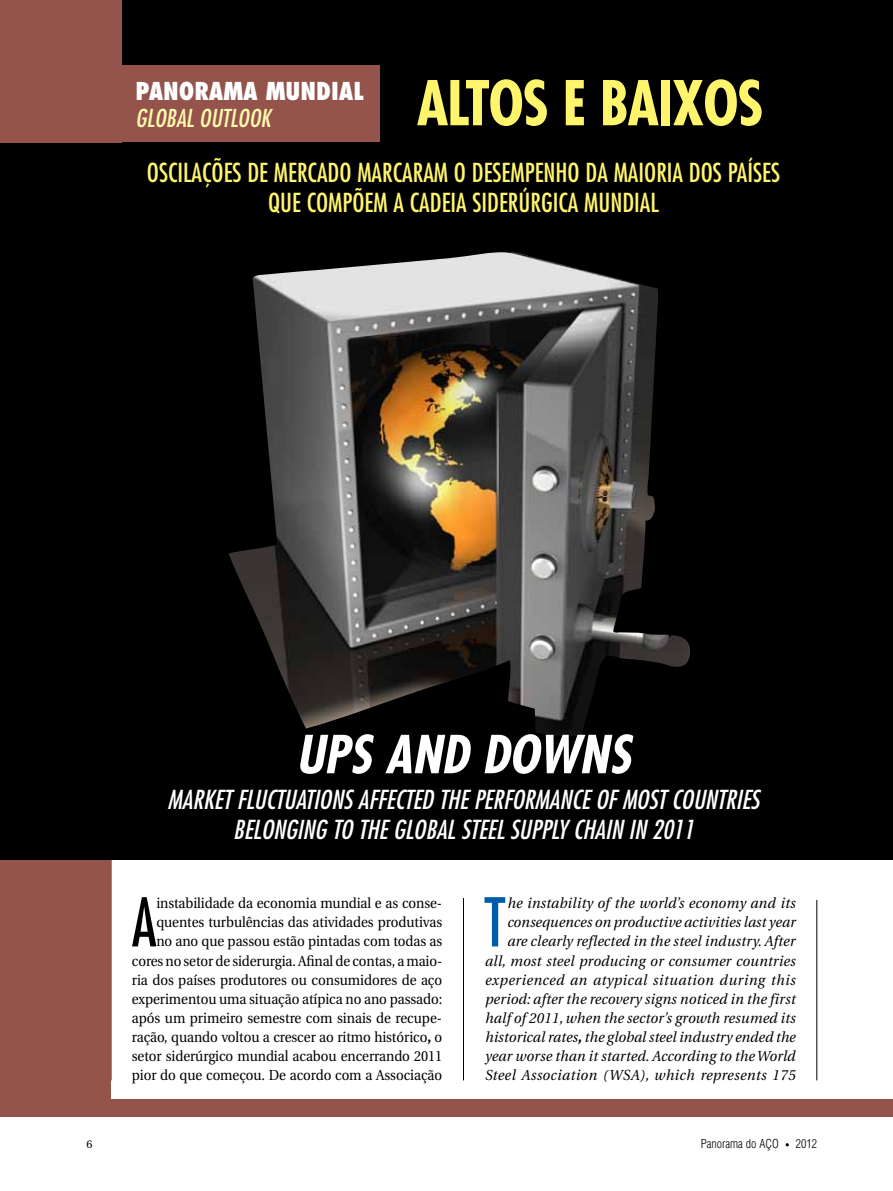
<style>
.page{position:relative;width:893px;height:1191px;background:#fff}
.page>*{position:absolute;margin:0;border:0;box-sizing:border-box;transform-origin:0 0}
.t1{font:condensed 65.25px "Futura LT";color:#000;scale:.92 1}
.t2{font:condensed 65.25px "Futura LT";color:#005baa;scale:.96 1}
.t3{font:700 condensed 60px "Futura LT";letter-spacing:-.02em;color:#fff56d}
.t4{font:italic 700 condensed 51px "Futura LT";color:#fff}
.t5{font:italic condensed 25.5px/30px "Futura LT";letter-spacing:.1em;color:#fff;text-align:center}
.t6{font:condensed 25.5px/30px "Futura LT";color:#fff56d;text-align:center}
.t7{font:800 condensed 24px "Futura LT";color:#fff}
.t8{font:italic condensed 24px "Futura LT";color:#fff9ae}
.t9{font:italic 14.55px/19.2px "Utopia";letter-spacing:.02em;color:#000;text-align:right;scale:.96 1}
.t10{font:14.55px/19.2px "Utopia";letter-spacing:-.005em;color:#000;text-align:right;scale:.92 1}
.t11{font:300 condensed 12px "Helvetica";color:#000}
.t12{font:11.25px "Utopia";color:#000}
.s1{font-weight:700}
.s2{font-size:8.55px}
</style>
<div class="page">
<hr style="left:816px;top:173px;width:1px;height:907px;background:#000">
<hr style="left:463px;top:173px;width:1px;height:907px;background:#000">
<div style="left:110px;top:1099px;width:707px;height:17px;background:#94544b"></div>
<div style="left:817px;top:1099px;width:76px;height:17px;background:#94544b"></div>
<hr style="left:111px;top:173px;width:1px;height:907px;background:#000">
<div style="left:809px;top:853px;width:15px;height:46px;background:#fff"></div>
<div style="left:453px;top:789px;width:27px;height:108px;background:#fff"></div>
<div style="left:0;top:721px;width:111px;height:395px;background:#94544b"></div>
<div style="left:0;top:0;width:893px;height:859px;background:#000"></div>
<div style="left:0;top:65px;width:380px;height:77px;background:#94544b"></div>
<img style="left:305px;top:256px;width:385px;height:480px">
<div style="left:0;top:0;width:122px;height:142px;background:#94544b"></div>
<svg style="left:228px;top:252px;width:303px;height:476px"></svg>
<svg style="left:647px;top:703px;width:43px;height:16px"></svg>
<h2 class="t3" style="left:417px;top:66px;width:348px">ALTOS E BAIXOS</h2>
<h3 class="t7" style="left:136px;top:76px;width:230px">PANORAMA MUNDIAL</h3>
<h3 class="t8" style="left:136px;top:104px;width:137px">GLOBAL OUTLOOK</h3>
<h3 class="t6" style="left:147px;top:157px;width:635px">OSCILAÇÕES DE MERCADO MARCARAM O DESEMPENHO DA MAIORIA DOS PAÍSES<br>QUE COMPÕEM A CADEIA SIDERÚRGICA MUNDIAL</h3>
<h3 class="t4" style="left:296px;top:722px;width:347px">UPS AND DOWNS</h3>
<h3 class="t5" style="left:168px;top:784px;width:599px">MARKET FLUCTUATIONSAFFECTED THEPERFORMANCEOFMOST COUNTRIES<br>BELONGING TO THEGLOBALSTEELSUPPLYCHAIN IN 2011</h3>
<h1 class="t1" style="left:132px;top:883px;width:29px">A</h1>
<p class="t10" style="left:132px;top:894px;width:339px">instabilidade da economia mundial e as conse&shy;quentes turbulências das atividades produtivas<br>no ano que passou estão pintadas com todas as cores no setor de siderurgia. Afinal de contas, a maio&shy;ria dos países produtores ou consumidores de aço experimentou uma situação atípica no ano passado: após um primeiro semestre com sinais de recupe&shy;ração, quando voltou a crescer ao ritmo histórico<span class="s1">,</span> o setor siderúrgico mundial acabou encerrando 2011 pior do que começou. De acordo com a Associação</p>
<h1 class="t2" style="left:485px;top:883px;width:23px">T</h1>
<p class="t9" style="left:485px;top:893px;width:325px">he instability of the world’s economy and its consequences on productive activities last year are clearly reflected in the steel industry. After all, most steel producing or consumer countries experienced an atypical situation during this period: after the recovery signs noticed in the first half of 2011, when the sector’s growth resumed its historical rates<span class="s1">,</span>the global steel industry ended the year worse than it started. According to the World Steel Association (WSA), which represents 175</p>
<p class="t12" style="left:87px;top:1138px;width:7px">6</p>
<p class="t11" style="left:701px;top:1136px;width:118px">Panorama do AÇO <span class="s2">•</span> 2012</p>
</div>
